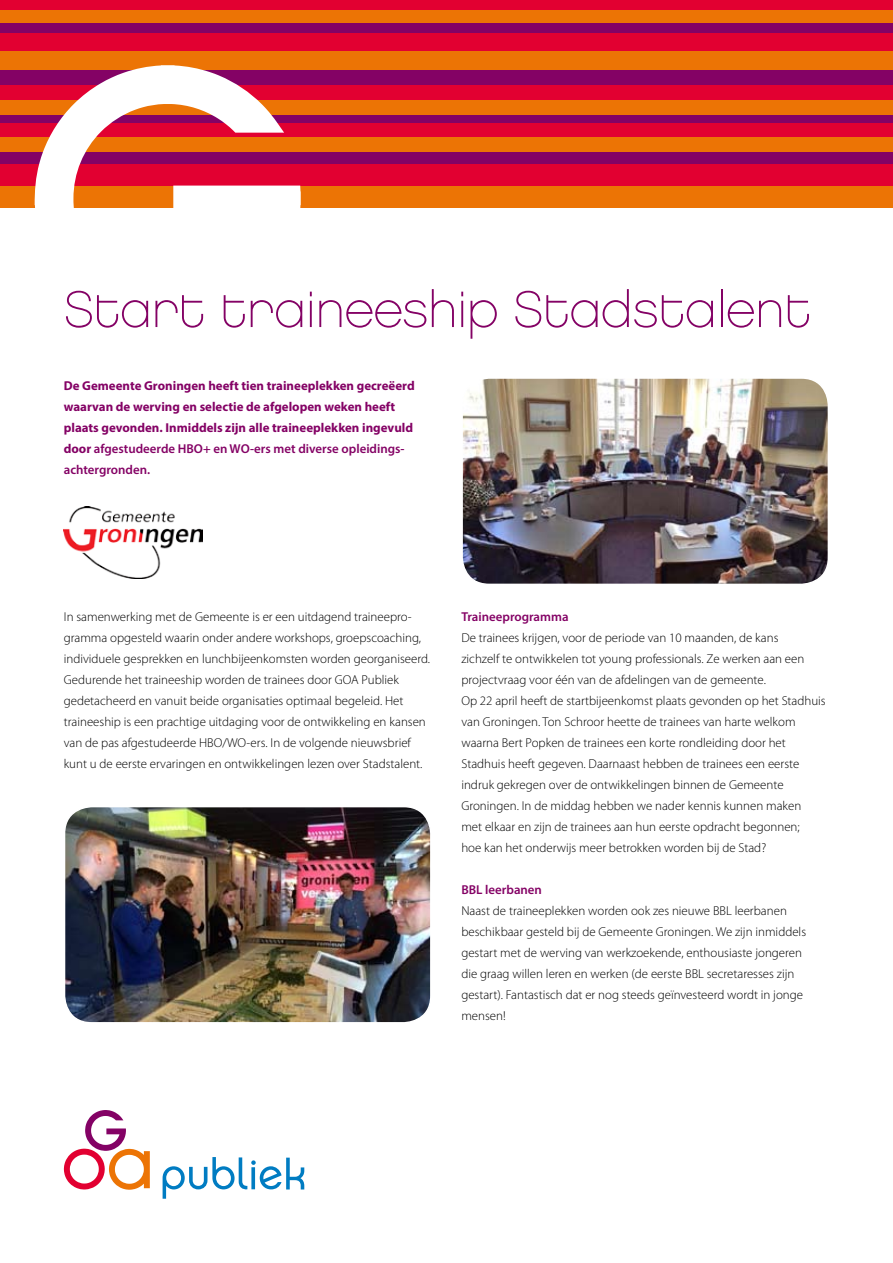
<style>
.page{position:relative;width:893px;height:1263px;background:#fff}
.page>*{position:absolute;margin:0;border:0;box-sizing:border-box;transform-origin:0 0}
.t1{font:51px "Chalet Paris Nineteen Eighty";color:#840265}
.t2{font:300 12.9px/21px "Myriad Pro";color:#000}
.t3{font:700 12.9px/21px "Myriad Pro";color:#840265}
.t4{font:600 12.9px "Myriad Pro";color:#840265}
.s1{font-weight:600}
</style>
<div class="page">
<div style="left:0;top:152px;width:893px;height:14px;background:#840265"></div>
<div style="left:0;top:164px;width:893px;height:22px;background:#e20031"></div>
<div style="left:0;top:186px;width:893px;height:21px;background:#ec7405"></div>
<div style="left:0;top:114px;width:893px;height:10px;background:#840265"></div>
<div style="left:0;top:123px;width:893px;height:14px;background:#e20031"></div>
<div style="left:0;top:137px;width:893px;height:15px;background:#ec7405"></div>
<div style="left:0;top:69px;width:893px;height:17px;background:#840265"></div>
<div style="left:0;top:85px;width:893px;height:15px;background:#e20031"></div>
<div style="left:0;top:100px;width:893px;height:14px;background:#ec7405"></div>
<div style="left:0;top:23px;width:893px;height:11px;background:#840265"></div>
<div style="left:0;top:33px;width:893px;height:18px;background:#e20031"></div>
<div style="left:0;top:51px;width:893px;height:18px;background:#ec7405"></div>
<div style="left:0;top:0;width:893px;height:11px;background:#e20031"></div>
<div style="left:0;top:11px;width:893px;height:12px;background:#ec7405"></div>
<svg style="left:35px;top:65px;width:266px;height:143px"></svg>
<svg style="left:64px;top:1110px;width:86px;height:80px"></svg>
<svg style="left:163px;top:1157px;width:141px;height:42px"></svg>
<img style="left:64px;top:506px;width:139px;height:72px">
<img style="left:67px;top:809px;width:362px;height:211px">
<div style="left:64px;top:806px;width:368px;height:217px;border:2px solid #fff;border-radius:27px"></div>
<img style="left:464px;top:380px;width:362px;height:202px">
<div style="left:461px;top:377px;width:368px;height:208px;border:2px solid #fff;border-radius:27px"></div>
<h1 class="t1" style="left:64px;top:280px;width:749px">Start traineeship Stadstalent</h1>
<p class="t3" style="left:64px;top:375px;width:352px">De Gemeente Groningen heeft tien traineeplekken gecreëerd waarvan de werving en selectie de afgelopen weken heeft plaats gevonden. Inmiddels zijn alle traineeplekken ingevuld door <span class="s1">afgestudeerde HBO+ en WO-ers met diverse opleidings&shy;achtergronden.</span></p>
<p class="t2" style="left:64px;top:606px;width:368px">In samenwerking met de Gemeente is er een uitdagend traineepro&shy;gramma opgesteld waarin onder andere workshops, groepscoaching, individuele gesprekken en lunchbijeenkomsten worden georganiseerd.<br>Gedurende het traineeship worden de trainees door GOA Publiek gedetacheerd en vanuit beide organisaties optimaal begeleid. Het traineeship is een prachtige uitdaging voor de ontwikkeling en kansen van de pas afgestudeerde HBO/WO-ers. In de volgende nieuwsbrief kunt u de eerste ervaringen en ontwikkelingen lezen over Stadstalent.</p>
<p class="t4" style="left:461px;top:608px;width:109px">Traineeprogramma</p>
<p class="t2" style="left:461px;top:627px;width:366px">De trainees krijgen, voor de periode van 10 maanden, de kans<br>zichzelf te ontwikkelen tot young professionals. Ze werken aan een projectvraag voor één van de afdelingen van de gemeente.<br>Op 22 april heeft de startbijeenkomst plaats gevonden op het Stadhuis van Groningen. Ton Schroor heette de trainees van harte welkom waarna Bert Popken de trainees een korte rondleiding door het Stadhuis heeft gegeven. Daarnaast hebben de trainees een eerste indruk gekregen over de ontwikkelingen binnen de Gemeente Groningen. In de middag hebben we nader kennis kunnen maken<br>met elkaar en zijn de trainees aan hun eerste opdracht begonnen;<br>hoe kan het onderwijs meer betrokken worden bij de Stad?</p>
<p class="t4" style="left:461px;top:881px;width:82px">BBL leerbanen</p>
<p class="t2" style="left:461px;top:900px;width:346px">Naast de traineeplekken worden ook zes nieuwe BBL leerbanen beschikbaar gesteld bij de Gemeente Groningen. We zijn inmiddels gestart met de werving van werkzoekende, enthousiaste jongeren die graag willen leren en werken (de eerste BBL secretaresses zijn gestart). Fantastisch dat er nog steeds geïnvesteerd wordt in jonge mensen!</p>
</div>
